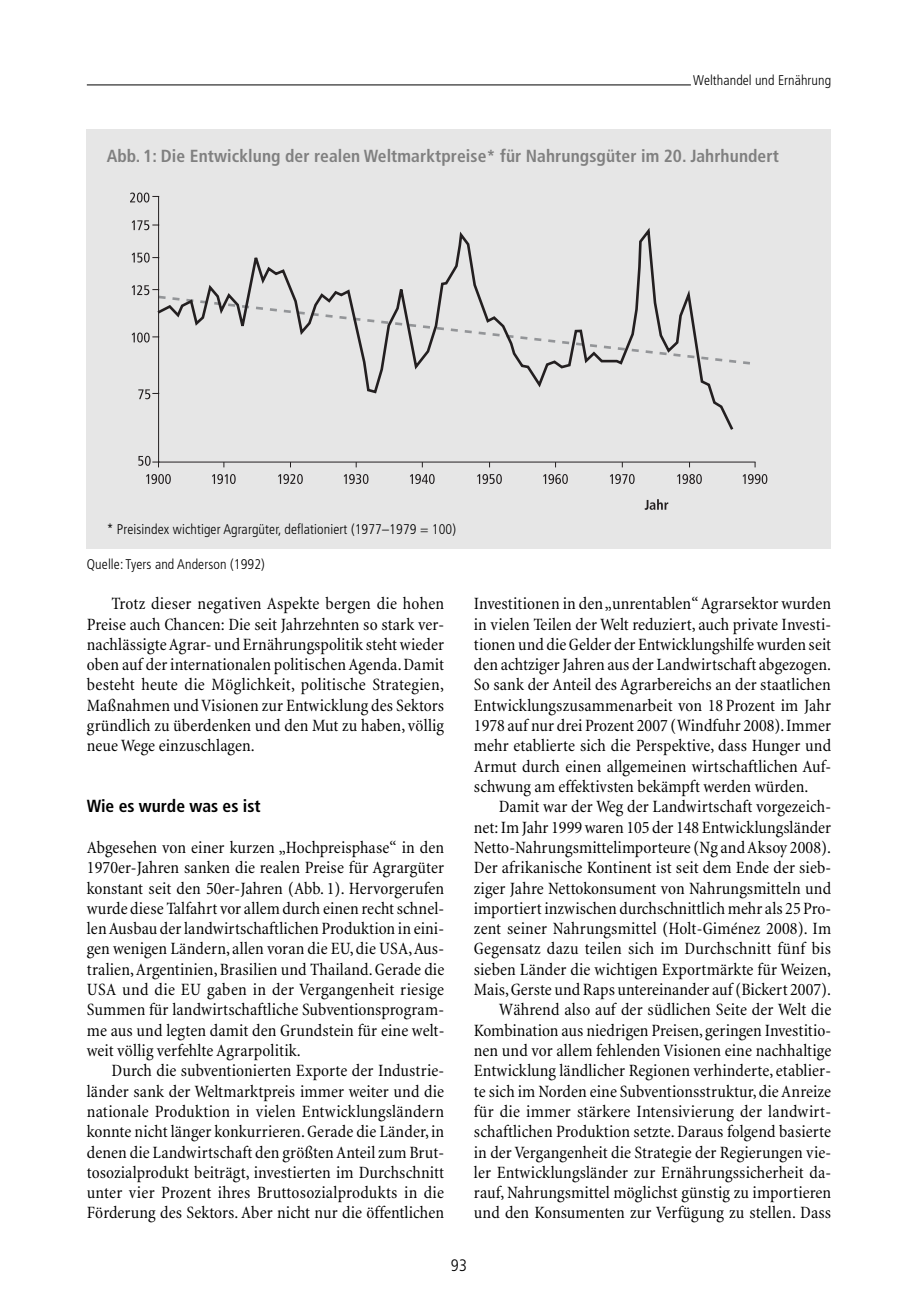
<style>
.page{position:relative;width:918px;height:1315px;background:#fff}
.page>*{position:absolute;margin:0;border:0;box-sizing:border-box;transform-origin:0 0}
.t1{font:condensed 17.5px/20.3px "Minion";letter-spacing:.005em;color:#000;text-align:justify}
.t2{font:700 condensed 17.5px "Frutiger";letter-spacing:.005em;color:#808080}
.t3{font:700 condensed 17.5px "Frutiger";color:#000}
.t4{font:300 condensed 16.62px "Frutiger";color:#000}
.t5{font:300 condensed 14px "Frutiger";letter-spacing:.01em;color:#000}
</style>
<div class="page">
<hr style="left:87px;top:85px;width:604px;height:1px;background:#000">
<div style="left:87px;top:129px;width:744px;height:419px;background:#e6e6e6"></div>
<svg style="left:152px;top:195px;width:604px;height:268px"></svg>
<svg style="left:130px;top:192px;width:19px;height:10px"></svg>
<svg style="left:132px;top:220px;width:17px;height:10px"></svg>
<svg style="left:132px;top:253px;width:18px;height:10px"></svg>
<svg style="left:132px;top:285px;width:17px;height:10px"></svg>
<svg style="left:132px;top:332px;width:18px;height:10px"></svg>
<svg style="left:138px;top:389px;width:12px;height:10px"></svg>
<svg style="left:138px;top:456px;width:13px;height:10px"></svg>
<svg style="left:146px;top:474px;width:25px;height:10px"></svg>
<svg style="left:212px;top:474px;width:24px;height:10px"></svg>
<svg style="left:278px;top:474px;width:25px;height:10px"></svg>
<svg style="left:344px;top:474px;width:24px;height:10px"></svg>
<svg style="left:410px;top:474px;width:25px;height:10px"></svg>
<svg style="left:477px;top:474px;width:25px;height:10px"></svg>
<svg style="left:645px;top:499px;width:23px;height:11px"></svg>
<svg style="left:543px;top:474px;width:25px;height:10px"></svg>
<svg style="left:610px;top:474px;width:24px;height:10px"></svg>
<svg style="left:677px;top:474px;width:25px;height:10px"></svg>
<svg style="left:742px;top:474px;width:25px;height:10px"></svg>
<p class="t5" style="left:693px;top:75px;width:139px">Welthandel und Ernährung</p>
<p class="t2" style="left:107px;top:149px;width:674px">Abb. 1: Die Entwicklung der realen Weltmarktpreise* für Nahrungsgüter im 20. Jahrhundert</p>
<p class="t5" style="left:107px;top:524px;width:351px">* Preisindex wichtiger Agrargüter, deflationiert (1977–1979 = 100)</p>
<p class="t5" style="left:87px;top:558px;width:180px">Quelle: Tyers and Anderson (1992)</p>
<p class="t1" style="left:87px;top:595px;width:359px;text-indent:25px">Trotz dieser negativen Aspekte bergen die hohen Preise auch Chancen: Die seit Jahrzehnten so stark ver&shy;nachlässigte Agrar- und Ernährungspolitik steht wieder oben auf der internationalen politischen Agenda.Damit besteht heute die Möglichkeit, politische Strategien, Maßnahmen und Visionen zur Entwicklung des Sektors gründlich zu überdenken und den Mut zu haben, völlig neue Wege einzuschlagen.</p>
<p class="t3" style="left:87px;top:799px;width:175px">Wie es wurde was es ist</p>
<p class="t1" style="left:87px;top:838px;width:359px">Abgesehen von einer kurzen „Hochpreisphase“ in den 1970er-Jahren sanken die realen Preise für Agrargüter konstant seit den 50er-Jahren (Abb. 1). Hervorgerufen wurde diese Talfahrt vor allem durch einen recht schnel&shy;len Ausbau der landwirtschaftlichen Produktion in eini&shy;gen wenigen Ländern, allen voran die EU, die USA,Aus&shy;tralien,Argentinien, Brasilien und Thailand. Gerade die USA und die EU gaben in der Vergangenheit riesige Summen für landwirtschaftliche Subventionsprogram&shy;me aus und legten damit den Grundstein für eine welt&shy;weit völlig verfehlte Agrarpolitik.</p>
<p class="t1" style="left:87px;top:1062px;width:359px;text-indent:25px">Durch die subventionierten Exporte der Industrie&shy;länder sank der Weltmarktpreis immer weiter und die nationale Produktion in vielen Entwicklungsländern konnte nicht länger konkurrieren.Gerade die Länder,in denen die Landwirtschaft den größten Anteil zum Brut&shy;tosozialprodukt beiträgt, investierten im Durchschnitt unter vier Prozent ihres Bruttosozialprodukts in die Förderung des Sektors. Aber nicht nur die öffentlichen</p>
<p class="t1" style="left:474px;top:595px;width:359px">Investitionen in den „unrentablen“ Agrarsektor wurden in vielen Teilen der Welt reduziert, auch private Investi&shy;tionen und die Gelder der Entwicklungshilfe wurden seit den achtziger Jahren aus der Landwirtschaft abgezogen.<br>So sank der Anteil des Agrarbereichs an der staatlichen Entwicklungszusammenarbeit von 18 Prozent im Jahr 1978 auf nur drei Prozent 2007 (Windfuhr 2008).Immer mehr etablierte sich die Perspektive, dass Hunger und Armut durch einen allgemeinen wirtschaftlichen Auf&shy;schwung am effektivsten bekämpft werden würden.</p>
<p class="t1" style="left:474px;top:798px;width:359px;text-align:right">Damit war der Weg der Landwirtschaft vorgezeich&shy;net: Im Jahr 1999 waren 105 der 148 Entwicklungsländer Netto-Nahrungsmittelimporteure (Ng and Aksoy 2008).<br>Der afrikanische Kontinent ist seit dem Ende der sieb&shy;ziger Jahre Nettokonsument von Nahrungsmitteln und importiert inzwischen durchschnittlich mehr als 25 Pro&shy;zent seiner Nahrungsmittel (Holt-Giménez 2008). Im Gegensatz dazu teilen sich im Durchschnitt fünf bis sieben Länder die wichtigen Exportmärkte für Weizen, Mais,Gerste und Raps untereinander auf (Bickert 2007).<br>Während also auf der südlichen Seite der Welt die Kombination aus niedrigen Preisen,geringen Investitio&shy;nen und vor allem fehlenden Visionen eine nachhaltige Entwicklung ländlicher Regionen verhinderte, etablier&shy;te sich im Norden eine Subventionsstruktur,die Anreize für die immer stärkere Intensivierung der landwirt&shy;schaftlichen Produktion setzte. Daraus folgend basierte in der Vergangenheit die Strategie der Regierungen vie&shy;ler Entwicklungsländer zur Ernährungssicherheit da&shy;rauf, Nahrungsmittel möglichst günstig zu importieren und den Konsumenten zur Verfügung zu stellen. Dass</p>
<p class="t4" style="left:451px;top:1258px;width:18px">93</p>
</div>
